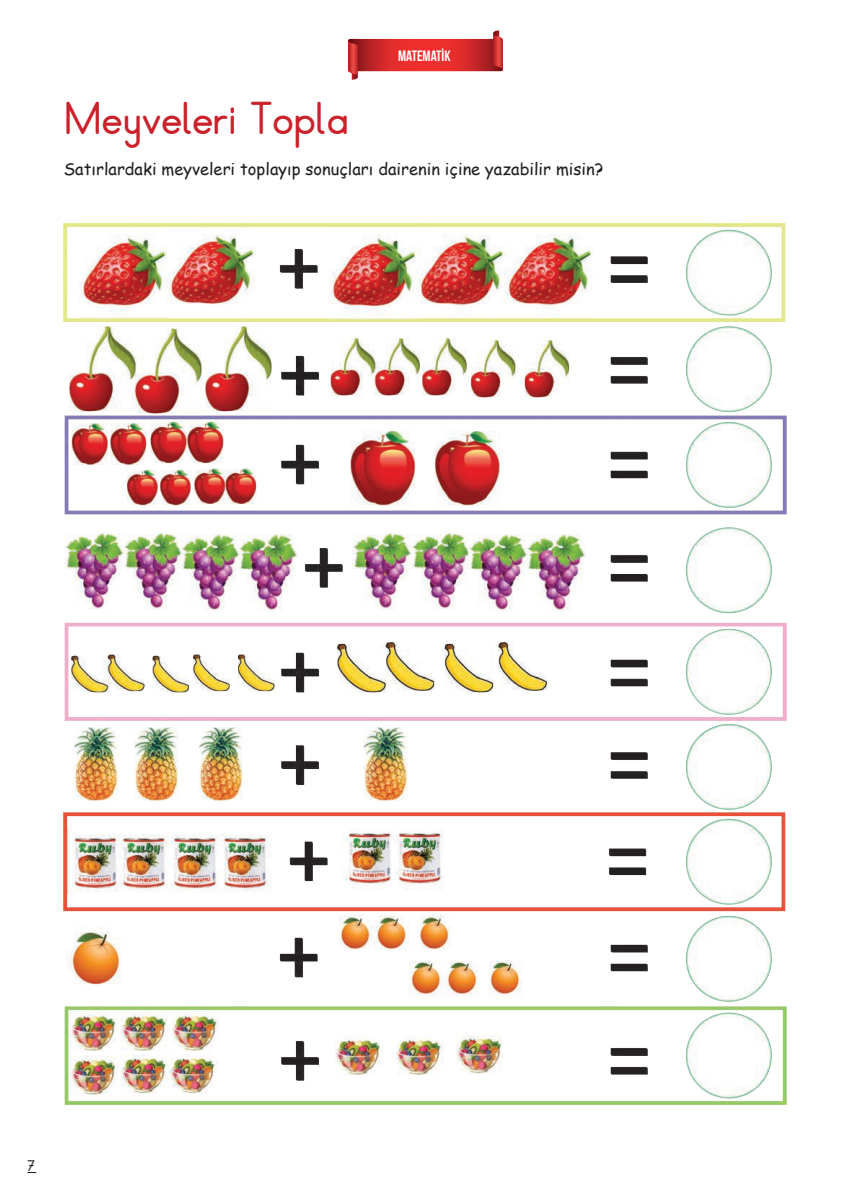
<style>
.page{position:relative;width:851px;height:1191px;background:#fff}
.page>*{position:absolute;margin:0;border:0;box-sizing:border-box;transform-origin:0 0}
.t1{font:40.5px "ALFABET98 Normal";color:#ca212b}
.t2{font:16.5px "Comic Sans MS";color:#231f20}
.t3{font:15px "Bebas Neue";color:#fff}
.t4{font:13.5px "ALFABET98 Normal";color:#231f20}
</style>
<div class="page">
<svg style="left:348px;top:30px;width:155px;height:50px"></svg>
<img style="left:64px;top:223px;width:722px;height:881px">
<p class="t3" style="left:398px;top:47px;width:54px">MATEMATİK</p>
<h1 class="t1" style="left:64px;top:94px;width:286px">Meyveleri Topla</h1>
<p class="t2" style="left:64px;top:157px;width:541px">Satırlardaki meyveleri toplayıp sonuçları dairenin içine yazabilir misin?</p>
<p class="t4" style="left:27px;top:1157px;width:10px">7</p>
</div>
